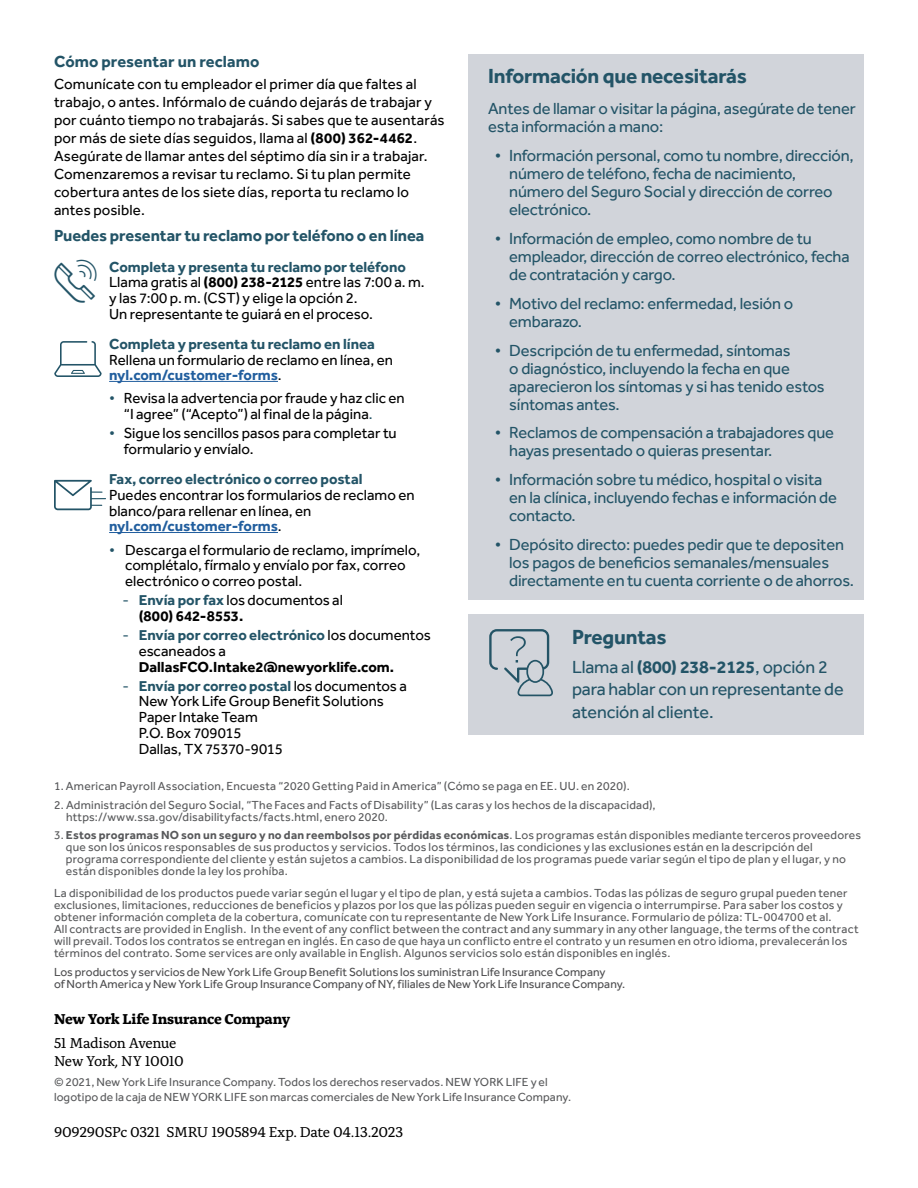
<style>
.page{position:relative;width:918px;height:1188px;background:#fff}
.page>*{position:absolute;margin:0;border:0;box-sizing:border-box;transform-origin:0 0}
.t1{font:52.05px "NYL Brand Icon Font";color:#235467}
.t2{font:42.9px "NYL Brand Icon Font";color:#235467}
.t3{font:700 21px "Effra Pro";letter-spacing:-.01em;color:#235467}
.t4{font:18px/22.5px "Effra Pro";letter-spacing:-.01em;color:#235467}
.t5{font:16.5px/18px "Effra Pro";letter-spacing:-.01em;color:#235467}
.t6{font:700 16.5px "Effra Pro";letter-spacing:-.005em;color:#235467}
.t7{font:15px/15.8px "Effra Pro";color:#000}
.t8{font:700 15px/15.8px "Effra Pro";color:#235467}
.t9{font:15px/18px "Alda Pro";letter-spacing:-.02em;color:#000}
.t10{font:700 15px "Effra Pro";color:#000}
.t11{font:700 15px "Alda Pro";letter-spacing:-.02em;color:#000}
.t12{font:12px/12px "Effra Pro";letter-spacing:.02em;color:#58595b}
.t13{font:12px/12px "Effra Pro";letter-spacing:.005em;color:#4d4d4f}
.s1{font-weight:700}
.s2{font-weight:700;color:#235467}
.s3{font-weight:700;color:#215e9e}
.s4{color:#235467}
.s5{font-weight:400}
.s6{font-weight:400;color:#000}
</style>
<div class="page">
<div style="left:468px;top:54px;width:396px;height:545px;background:#d1d4da"></div>
<div style="left:468px;top:614px;width:396px;height:120px;background:#d1d4da"></div>
<hr style="left:109px;top:381px;width:169px;height:1px;background:#215e9e">
<hr style="left:109px;top:532px;width:169px;height:1px;background:#215e9e">
<svg style="left:54px;top:341px;width:48px;height:36px"></svg>
<svg style="left:489px;top:629px;width:64px;height:67px"></svg>
<h3 class="t6" style="left:54px;top:52px;width:207px">Cómo presentar un reclamo</h3>
<p class="t7" style="left:54px;top:74px;width:392px;line-height:18px">Comunícate con tu empleador el primer día que faltes al trabajo, o antes. Infórmalo de cuándo dejarás de trabajar y por cuánto tiempo no trabajarás. Si sabes que te ausentarás por más de siete días seguidos, llama al <span class="s1">(800) 362-4462</span>.<br>Asegúrate de llamar antes del séptimo día sin ir a trabajar.<br>Comenzaremos a revisar tu reclamo. Si tu plan permite cobertura antes de los siete días, reporta tu reclamo lo antes posible.</p>
<h3 class="t6" style="left:54px;top:226px;width:372px">Puedes presentar tu reclamo por teléfono o en línea</h3>
<p class="t7" style="left:109px;top:258px;width:317px"><span class="s2">Completa y presenta tu reclamo por teléfono </span>Llama gratis al <span class="s1">(800) 238-2125</span> entre las 7:00 a. m. y las 7:00 p. m. (CST) y elige la opción 2.<br>Un representante te guiará en el proceso.</p>
<p class="t8" style="left:109px;top:336px;width:267px">Completa y presenta tu reclamo en línea</p>
<p class="t7" style="left:109px;top:351px;width:285px">Rellena un formulario de reclamo en línea, en <span class="s3">nyl.com/customer-forms</span>.</p>
<p class="t7" style="left:124px;top:390px;width:283px;text-indent:-15px"><span class="s4">•</span> Revisa la advertencia por fraude y haz clic en “I agree” (“Acepto”) al final de la página<span class="s4">.</span></p>
<p class="t7" style="left:124px;top:424px;width:275px;line-height:16.5px;text-indent:-15px"><span class="s4">•</span> Sigue los sencillos pasos para completar tu formulario y envíalo.</p>
<p class="t8" style="left:109px;top:471px;width:255px">Fax, correo electrónico o correo postal</p>
<p class="t7" style="left:109px;top:487px;width:307px">Puedes encontrar los formularios de reclamo en blanco/para rellenar en línea, en <span class="s3">nyl.com/customer-forms</span>.</p>
<p class="t7" style="left:125px;top:542px;width:297px;text-indent:-16px"><span class="s4">•</span> Descarga el formulario de reclamo, imprímelo, complétalo, fírmalo y envíalo por fax, correo electrónico o correo postal.</p>
<p class="t7" style="left:139px;top:592px;width:206px;text-indent:-16px"><span class="s4">-</span> <span class="s2">Envía por fax</span> los documentos al <span class="s1">(800) 642-8553.</span></p>
<p class="t8" style="left:139px;top:627px;width:294px;text-indent:-16px"><span class="s5">-</span> Envía por correo electrónico <span class="s6">los documentos escaneados a</span></p>
<p class="t10" style="left:139px;top:657px;width:257px">DallasFCO.Intake2@newyorklife.com.</p>
<p class="t7" style="left:139px;top:678px;width:270px;text-indent:-16px"><span class="s4">-</span> <span class="s2">Envía por correo postal</span> los documentos a<br>New York Life Group Benefit Solutions<br>Paper Intake Team<br>P.O. Box 709015<br>Dallas, TX 75370-9015</p>
<h2 class="t2" style="left:54px;top:260px;width:44px">M</h2>
<h1 class="t1" style="left:54px;top:469px;width:54px">k</h1>
<h3 class="t3" style="left:488px;top:63px;width:260px">Información que necesitarás</h3>
<h3 class="t5" style="left:488px;top:100px;width:369px">Antes de llamar o visitar la página, asegúrate de tener esta información a mano:</h3>
<h3 class="t5" style="left:509px;top:146px;width:346px;text-indent:-14px">• Información personal, como tu nombre, dirección, número de teléfono, fecha de nacimiento, número del Seguro Social y dirección de correo electrónico.</h3>
<h3 class="t5" style="left:509px;top:229px;width:342px;text-indent:-14px">• Información de empleo, como nombre de tu empleador, dirección de correo electrónico, fecha de contratación y cargo.</h3>
<h3 class="t5" style="left:509px;top:294px;width:286px;text-indent:-14px">• Motivo del reclamo: enfermedad, lesión o embarazo.</h3>
<h3 class="t5" style="left:509px;top:341px;width:317px;text-indent:-14px">• Descripción de tu enfermedad, síntomas<br>o diagnóstico, incluyendo la fecha en que aparecieron los síntomas y si has tenido estos síntomas antes.</h3>
<h3 class="t5" style="left:509px;top:424px;width:326px;text-indent:-14px">• Reclamos de compensación a trabajadores que hayas presentado o quieras presentar.</h3>
<h3 class="t5" style="left:509px;top:470px;width:329px;text-indent:-14px">• Información sobre tu médico, hospital o visita en la clínica, incluyendo fechas e información de contacto.</h3>
<h3 class="t5" style="left:509px;top:535px;width:346px;text-indent:-14px">• Depósito directo: puedes pedir que te depositen los pagos de beneficios semanales/mensuales directamente en tu cuenta corriente o de ahorros.</h3>
<h3 class="t3" style="left:572px;top:624px;width:96px">Preguntas</h3>
<h3 class="t4" style="left:572px;top:655px;width:273px">Llama al <span class="s1">(800) 238-2125</span>, opción 2 para hablar con un representante de atención al cliente.</h3>
<p class="t12" style="left:54px;top:780px;width:577px">1. American Payroll Association, Encuesta “2020 Getting Paid in America” (Cómo se paga en EE. UU. en 2020).</p>
<p class="t12" style="left:66px;top:799px;width:591px;text-indent:-12px">2. Administración del Seguro Social, “The Faces and Facts of Disability” (Las caras y los hechos de la discapacidad), https://www.ssa.gov/disabilityfacts/facts.html, enero 2020.</p>
<p class="t12" style="left:66px;top:829px;width:797px;text-indent:-12px">3. <span class="s1">Estos programas NO son un seguro y no dan reembolsos por pérdidas económicas</span>. Los programas están disponibles mediante terceros proveedores que son los únicos responsables de sus productos y servicios. Todos los términos, las condiciones y las exclusiones están en la descripción del programa correspondiente del cliente y están sujetos a cambios. La disponibilidad de los programas puede variar según el tipo de plan y el lugar, y no están disponibles donde la ley los prohíba.</p>
<p class="t12" style="left:54px;top:887px;width:806px">La disponibilidad de los productos puede variar según el lugar y el tipo de plan, y está sujeta a cambios. Todas las pólizas de seguro grupal pueden tener exclusiones, limitaciones, reducciones de beneficios y plazos por los que las pólizas pueden seguir en vigencia o interrumpirse. Para saber los costos y obtener información completa de la cobertura, comunícate con tu representante de New York Life Insurance. Formulario de póliza: TL-004700 et al.<br>All contracts are provided in English. In the event of any conflict between the contract and any summary in any other language, the terms of the contract will prevail. Todos los contratos se entregan en inglés. En caso de que haya un conflicto entre el contrato y un resumen en otro idioma, prevalecerán los términos del contrato. Some services are only available in English. Algunos servicios solo están disponibles en inglés.</p>
<p class="t13" style="left:54px;top:965px;width:573px">Los productos y servicios de New York Life Group Benefit Solutions los suministran Life Insurance Company<br>of North America y New York Life Group Insurance Company of NY, filiales de New York Life Insurance Company.</p>
<p class="t11" style="left:54px;top:1007px;width:238px">New York Life Insurance Company</p>
<p class="t9" style="left:54px;top:1033px;width:131px">51 Madison Avenue<br>New York, NY 10010</p>
<p class="t12" style="left:54px;top:1075px;width:519px;line-height:15px">© 2021, New York Life Insurance Company. Todos los derechos reservados. NEW YORK LIFE y el logotipo de la caja de NEW YORK LIFE son marcas comerciales de New York Life Insurance Company.</p>
<p class="t9" style="left:54px;top:1122px;width:351px">909290SPc 0321 SMRU 1905894 Exp. Date 04.13.2023</p>
</div>
